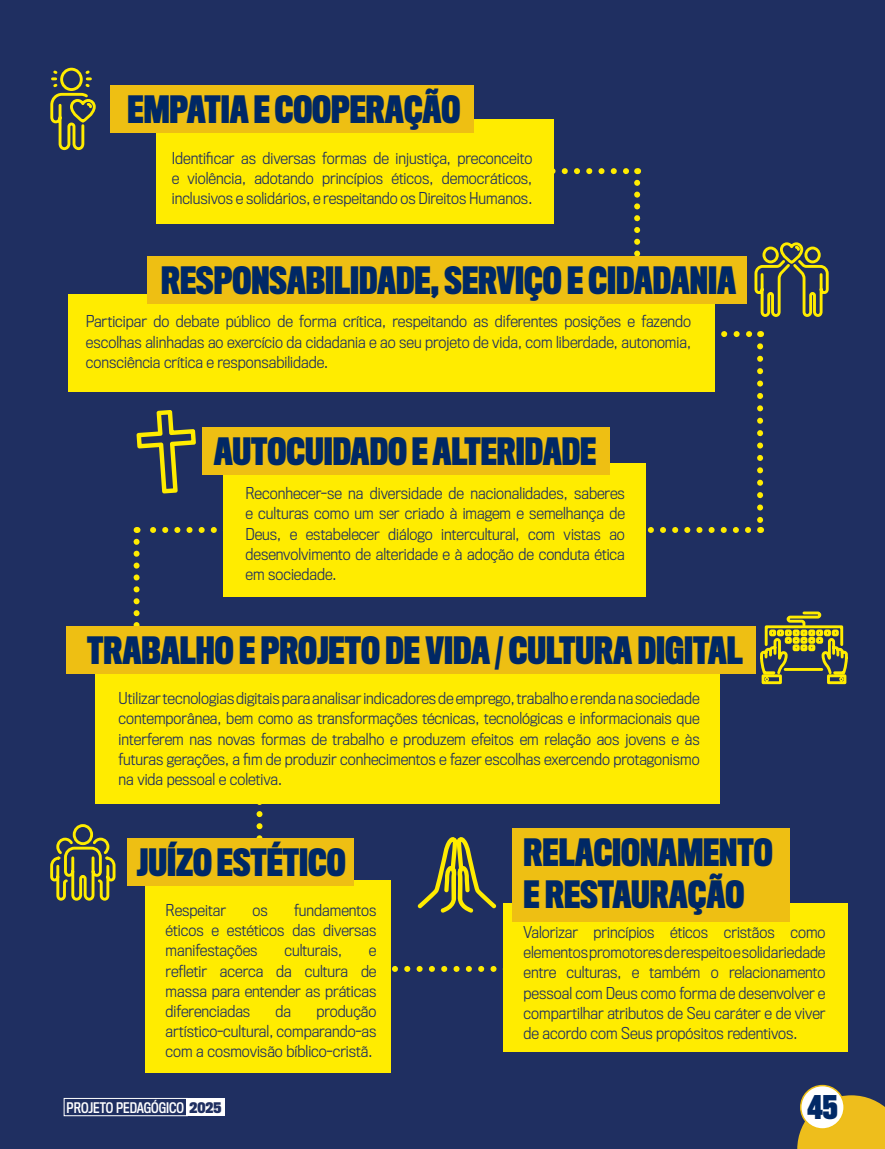
<style>
.page{position:relative;width:885px;height:1149px;background:#fff}
.page>*{position:absolute;margin:0;border:0;box-sizing:border-box;transform-origin:0 0}
.t1{font:700 34.65px/41.5px "Titling Gothic FB Comp";color:#002865}
.t2{font:700 30px "Titling Gothic FB Comp";color:#012966}
.t3{font:300 15.15px/20.2px "Titling Gothic FB Narrow";color:#1f2f61;text-align:justify}
.t4{font:13.5px "Titling Gothic FB Cond Standard";color:#fff}
.s1{font-family:"Titling Gothic FB Cond";font-weight:700;color:#1f2f61}
</style>
<div class="page">
<div style="left:0;top:0;width:884px;height:1148px;background:#1f2f61"></div>
<svg style="left:797px;top:1094px;width:87px;height:54px;background:#d8af23"></svg>
<div style="left:800px;top:1085px;width:44px;height:43px;background:#fff;border-radius:50%"></div>
<div style="left:799px;top:1084px;width:45px;height:45px;border:2px solid #eebf13;border-radius:50%"></div>
<svg style="left:553px;top:168px;width:76px;height:6px"></svg>
<svg style="left:256px;top:803px;width:6px;height:35px"></svg>
<div style="left:68px;top:295px;width:646px;height:97px;background:#ffec00"></div>
<div style="left:156px;top:119px;width:397px;height:104px;background:#ffec00"></div>
<svg style="left:50px;top:67px;width:46px;height:84px"></svg>
<div style="left:95px;top:665px;width:624px;height:138px;background:#ffec00"></div>
<svg style="left:133px;top:183px;width:715px;height:561px"></svg>
<div style="left:145px;top:880px;width:246px;height:192px;background:#ffec00"></div>
<svg style="left:50px;top:824px;width:66px;height:77px"></svg>
<div style="left:503px;top:903px;width:344px;height:148px;background:#ffec00"></div>
<svg style="left:272px;top:803px;width:285px;height:169px"></svg>
<div style="left:110px;top:85px;width:364px;height:48px;background:#eebf13"></div>
<div style="left:147px;top:256px;width:600px;height:47px;background:#eebf13"></div>
<div style="left:202px;top:427px;width:407px;height:48px;background:#eebf13"></div>
<div style="left:66px;top:626px;width:689px;height:48px;background:#eebf13"></div>
<div style="left:127px;top:838px;width:227px;height:47px;background:#eebf13"></div>
<div style="left:512px;top:827px;width:277px;height:94px;background:#eebf13"></div>
<div style="left:64px;top:1097px;width:124px;height:18px;border:1px solid #fff"></div>
<div style="left:186px;top:1097px;width:39px;height:18px;background:#fff"></div>
<h1 class="t1" style="left:128px;top:89px;width:334px">EMPATIA E COOPERAÇÃO</h1>
<p class="t3" style="left:172px;top:148px;width:362px">Identificar as diversas formas de injustiça, preconceito e violência, adotando princípios éticos, democráticos, inclusivos e solidários, e respeitando os Direitos Humanos.</p>
<h1 class="t1" style="left:161px;top:260px;width:576px">RESPONSABILIDADE, SERVIÇO E CIDADANIA</h1>
<p class="t3" style="left:86px;top:312px;width:606px">Participar do debate público de forma crítica, respeitando as diferentes posições e fazendo escolhas alinhadas ao exercício da cidadania e ao seu projeto de vida, com liberdade, autonomia, consciência crítica e responsabilidade.</p>
<h1 class="t1" style="left:214px;top:432px;width:384px">AUTOCUIDADO E ALTERIDADE</h1>
<p class="t3" style="left:245px;top:483px;width:381px">Reconhecer-se na diversidade de nacionalidades, saberes e culturas como um ser criado à imagem e semelhança de Deus, e estabelecer diálogo intercultural, com vistas ao desenvolvimento de alteridade e à adoção de conduta ética em sociedade.</p>
<h1 class="t1" style="left:87px;top:631px;width:657px">TRABALHO E PROJETO DE VIDA / CULTURA DIGITAL</h1>
<p class="t3" style="left:119px;top:688px;width:582px">Utilizar tecnologias digitais para analisar indicadores de emprego, trabalho e renda na sociedade contemporânea, bem como as transformações técnicas, tecnológicas e informacionais que interferem nas novas formas de trabalho e produzem efeitos em relação aos jovens e às futuras gerações, a fim de produzir conhecimentos e fazer escolhas exercendo protagonismo na vida pessoal e coletiva.</p>
<h1 class="t1" style="left:137px;top:842px;width:210px">JUÍZO ESTÉTICO</h1>
<h1 class="t1" style="left:523px;top:832px;width:250px">RELACIONAMENTO<br>E RESTAURAÇÃO</h1>
<p class="t3" style="left:166px;top:899px;width:212px;text-indent:128px">fundamentos éticos e estéticos das diversas manifestações</p>
<p class="t3" style="left:166px;top:899px;width:62px">Respeitar</p>
<p class="t3" style="left:252px;top:899px;width:17px">os</p>
<p class="t3" style="left:523px;top:922px;width:303px">Valorizar princípios éticos cristãos como elementos promotores de respeito e solidariedade entre culturas, e também o relacionamento pessoal com Deus como forma de desenvolver e compartilhar atributos de Seu caráter e de viver de acordo com Seus propósitos redentivos.</p>
<p class="t3" style="left:284px;top:940px;width:59px">culturais,</p>
<p class="t3" style="left:166px;top:940px;width:212px;text-indent:203px">e refletir acerca da cultura de massa para entender as práticas diferenciadas</p>
<p class="t3" style="left:166px;top:1001px;width:212px;text-indent:151px">produção artístico-cultural, comparando-as com a cosmovisão bíblico-cristã.</p>
<p class="t3" style="left:275px;top:1001px;width:17px">da</p>
<p class="t4" style="left:67px;top:1099px;width:156px">PROJETO PEDAGÓGICO <span class="s1">2025</span></p>
<h2 class="t2" style="left:807px;top:1090px;width:32px">45</h2>
</div>
